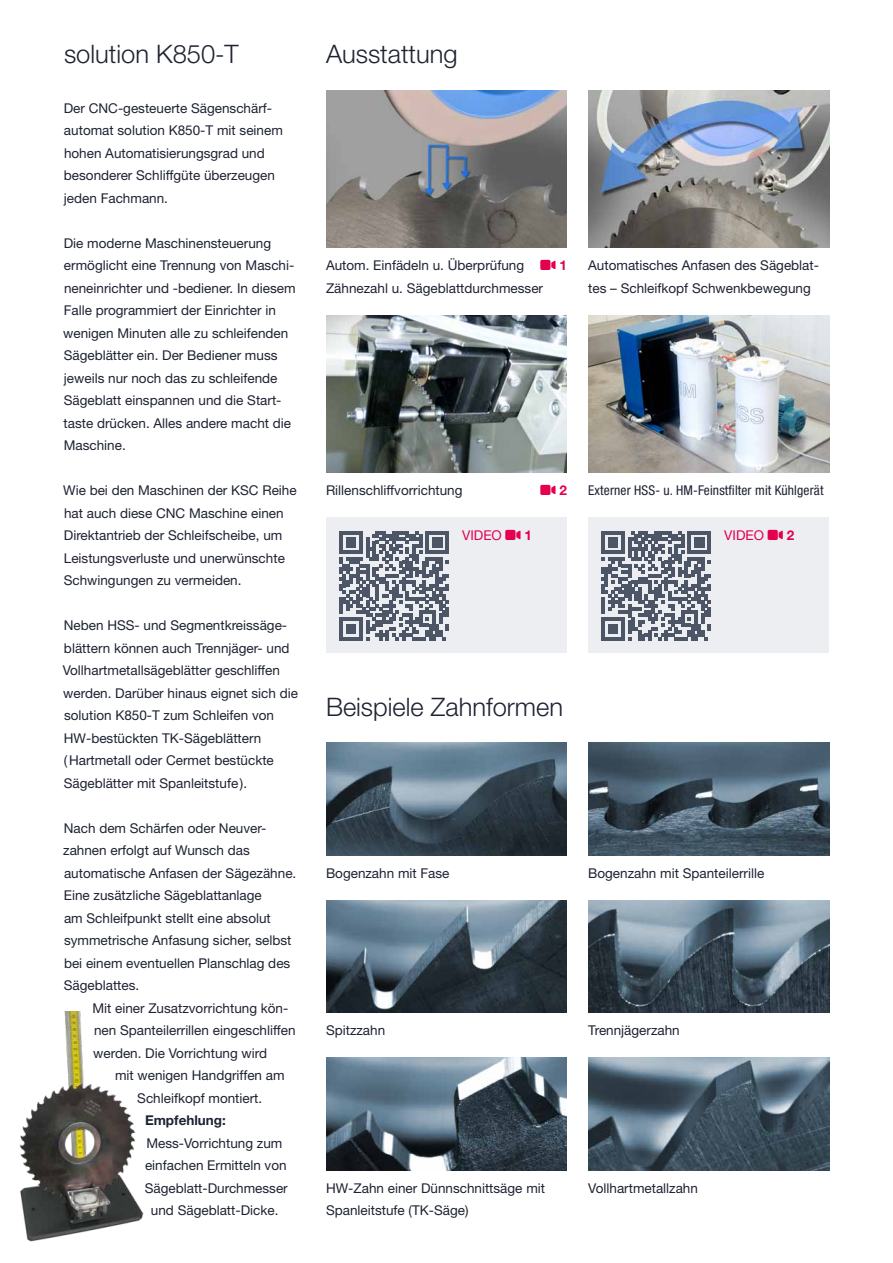
<style>
.page{position:relative;width:893px;height:1263px;background:#fff}
.page>*{position:absolute;margin:0;border:0;box-sizing:border-box;transform-origin:0 0}
.t1{font:300 25.5px "Helvetica Neue LT Std";color:#1e2332}
.t2{font:13.5px/22.5px "Helvetica Neue LT Std";color:#1e2332}
.t3{font:condensed 13.5px "Helvetica Neue LT Std";letter-spacing:.01em;color:#1e2332}
.t4{font:700 13.5px "Helvetica Neue LT Std";color:#1e2332}
.t5{font:13.5px "Helvetica Neue LT Std";color:#e5004f}
.t6{font:700 13.5px "Helvetica Neue LT Std";color:#e5004f}
</style>
<div class="page">
<div style="left:326px;top:518px;width:241px;height:134px;background:#edeef1"></div>
<div style="left:588px;top:518px;width:241px;height:134px;background:#edeef1"></div>
<img style="left:326px;top:90px;width:241px;height:158px">
<img style="left:588px;top:90px;width:241px;height:158px">
<img style="left:326px;top:315px;width:241px;height:157px">
<img style="left:588px;top:315px;width:241px;height:157px">
<img style="left:588px;top:900px;width:241px;height:113px">
<img style="left:588px;top:1058px;width:241px;height:112px">
<img style="left:326px;top:742px;width:241px;height:113px">
<img style="left:326px;top:900px;width:241px;height:113px">
<img style="left:326px;top:1058px;width:241px;height:112px">
<img style="left:588px;top:742px;width:241px;height:113px">
<img style="left:19px;top:1012px;width:125px;height:230px">
<svg style="left:339px;top:531px;width:110px;height:109px"></svg>
<svg style="left:601px;top:531px;width:110px;height:109px"></svg>
<h1 class="t1" style="left:64px;top:39px;width:176px">solution K850-T</h1>
<p class="t2" style="left:64px;top:96px;width:221px">Der CNC-gesteuerte Sägenschärf&shy;automat solution K850-T mit seinem hohen Automatisierungsgrad und besonderer Schliffgüte überzeugen jeden Fachmann.</p>
<p class="t2" style="left:63px;top:231px;width:234px">Die moderne Maschinensteuerung ermöglicht eine Trennung von Maschi&shy;neneinrichter und -bediener. In diesem Falle programmiert der Einrichter in wenigen Minuten alle zu schleifenden Sägeblätter ein. Der Bediener muss jeweils nur noch das zu schleifende Sägeblatt einspannen und die Start&shy;taste drücken. Alles andere macht die Maschine.</p>
<p class="t2" style="left:63px;top:479px;width:235px">Wie bei den Maschinen der KSC Reihe hat auch diese CNC Maschine einen Direktantrieb der Schleifscheibe, um Leistungsverluste und unerwünschte Schwingungen zu vermeiden.</p>
<p class="t2" style="left:63px;top:614px;width:237px">Neben HSS- und Segmentkreissäge&shy;blättern können auch Trennjäger- und Vollhartmetallsägeblätter geschliffen werden. Darüber hinaus eignet sich die solution K850-T zum Schleifen von HW-bestückten TK-Sägeblättern (Hartmetall oder Cermet bestückte Sägeblätter mit Spanleitstufe).</p>
<p class="t2" style="left:63px;top:816px;width:235px">Nach dem Schärfen oder Neuver&shy;zahnen erfolgt auf Wunsch das automatische Anfasen der Sägezähne.<br>Eine zusätzliche Sägeblattanlage<br>am Schleifpunkt stellt eine absolut symmetrische Anfasung sicher, selbst bei einem eventuellen Planschlag des<br>Sägeblattes.</p>
<p class="t2" style="left:92px;top:996px;width:205px">Mit einer Zusatzvorrichtung kön&shy;nen Spanteilerrillen eingeschliffen werden. Die Vorrichtung wird</p>
<p class="t2" style="left:115px;top:1064px;width:171px;text-align:center">mit wenigen Handgriffen am<br>Schleifkopf montiert.</p>
<p class="t4" style="left:145px;top:1112px;width:82px">Empfehlung:</p>
<p class="t2" style="left:145px;top:1131px;width:145px;text-align:center">Mess-Vorrichtung zum einfachen Ermitteln von<br>Sägeblatt-Durchmesser und Sägeblatt-Dicke.</p>
<h1 class="t1" style="left:326px;top:39px;width:133px">Ausstattung</h1>
<p class="t2" style="left:326px;top:254px;width:200px">Autom. Einfädeln u. Überprüfung</p>
<p class="t6" style="left:559px;top:257px;width:9px">1</p>
<p class="t2" style="left:326px;top:276px;width:219px">Zähnezahl u. Sägeblattdurchmesser</p>
<p class="t2" style="left:588px;top:254px;width:232px">Automatisches Anfasen des Sägeblat&shy;tes – Schleifkopf Schwenkbewegung</p>
<p class="t2" style="left:326px;top:479px;width:138px">Rillenschliffvorrichtung</p>
<p class="t6" style="left:559px;top:482px;width:9px">2</p>
<p class="t3" style="left:588px;top:482px;width:237px">Externer HSS- u. HM-Feinstfilter mit Kühlgerät</p>
<p class="t5" style="left:462px;top:527px;width:41px">VIDEO</p>
<p class="t6" style="left:524px;top:527px;width:9px">1</p>
<p class="t5" style="left:724px;top:527px;width:41px">VIDEO</p>
<p class="t6" style="left:787px;top:527px;width:9px">2</p>
<h1 class="t1" style="left:326px;top:691px;width:239px">Beispiele Zahnformen</h1>
<p class="t2" style="left:326px;top:861px;width:125px">Bogenzahn mit Fase</p>
<p class="t2" style="left:326px;top:1019px;width:61px">Spitzzahn</p>
<p class="t2" style="left:588px;top:861px;width:177px">Bogenzahn mit Spanteilerrille</p>
<p class="t2" style="left:588px;top:1019px;width:93px">Trennjägerzahn</p>
<p class="t2" style="left:326px;top:1176px;width:221px">HW-Zahn einer Dünnschnittsäge mit<br>Spanleitstufe (TK-Säge)</p>
<p class="t2" style="left:588px;top:1176px;width:111px">Vollhartmetallzahn</p>
</div>
